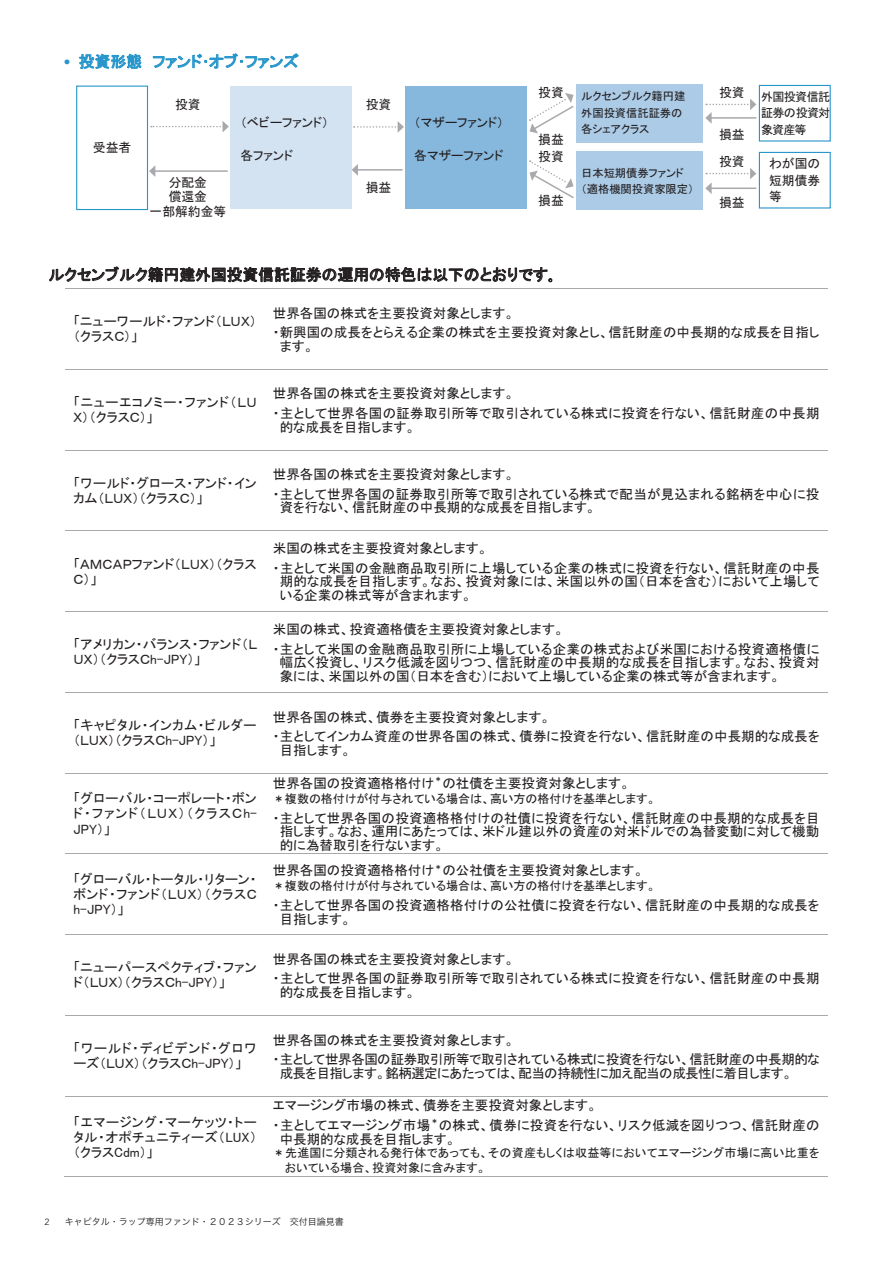
<style>
.page{position:relative;width:893px;height:1263px;background:#fff}
.page>*{position:absolute;margin:0;border:0;box-sizing:border-box;transform-origin:0 0}
.t1{font:15.9px "MS P Gothic";color:#231f20}
.t2{font:15.9px "MS P Gothic";color:#2796cb}
.t3{font:13.5px/15px "MS P Gothic";letter-spacing:.005em;color:#231f20}
.t4{font:13.5px/15px "MS P Gothic";letter-spacing:.025em;color:#231f20}
.t5{font:13.5px/19.6px "MS P Gothic";letter-spacing:-.02em;color:#231f20}
.t6{font:13.5px "MS P Gothic";letter-spacing:-.04em;color:#231f20}
.t7{font:13.5px/15px "MS P Gothic";letter-spacing:.04em;color:#231f20}
.t8{font:13.5px/15px "MS P Gothic";letter-spacing:.05em;color:#231f20}
.t9{font:12.75px/14.9px "MS P Gothic";color:#231f20}
.t10{font:12px/16.5px "MS P Gothic";color:#231f20}
.t11{font:11.4px/16.5px "MS P Gothic";letter-spacing:-.005em;color:#231f20}
.t12{font:9px "Hira Kaku Pro N W3";color:#231f20}
.t13{font:9px "Avenir Next LT Com";color:#231f20}
</style>
<div class="page">
<svg style="left:79px;top:54px;width:63px;height:15px"></svg>
<svg style="left:153px;top:53px;width:146px;height:16px"></svg>
<svg style="left:49px;top:266px;width:503px;height:17px"></svg>
<hr style="left:65px;top:288px;width:201px;height:1px;background:#a8a9ad">
<hr style="left:266px;top:288px;width:562px;height:1px;background:#a8a9ad">
<hr style="left:65px;top:369px;width:201px;height:1px;background:#a8a9ad">
<hr style="left:266px;top:369px;width:562px;height:1px;background:#a8a9ad">
<hr style="left:65px;top:450px;width:201px;height:1px;background:#a8a9ad">
<hr style="left:266px;top:450px;width:562px;height:1px;background:#a8a9ad">
<hr style="left:65px;top:530px;width:201px;height:1px;background:#a8a9ad">
<hr style="left:266px;top:530px;width:562px;height:1px;background:#a8a9ad">
<hr style="left:65px;top:611px;width:201px;height:1px;background:#a8a9ad">
<hr style="left:266px;top:611px;width:562px;height:1px;background:#a8a9ad">
<hr style="left:65px;top:692px;width:201px;height:1px;background:#a8a9ad">
<hr style="left:266px;top:692px;width:562px;height:1px;background:#a8a9ad">
<hr style="left:65px;top:773px;width:201px;height:1px;background:#a8a9ad">
<hr style="left:266px;top:773px;width:562px;height:1px;background:#a8a9ad">
<hr style="left:65px;top:853px;width:201px;height:1px;background:#a8a9ad">
<hr style="left:266px;top:853px;width:562px;height:1px;background:#a8a9ad">
<hr style="left:65px;top:934px;width:201px;height:1px;background:#a8a9ad">
<hr style="left:266px;top:934px;width:562px;height:1px;background:#a8a9ad">
<hr style="left:65px;top:1015px;width:201px;height:1px;background:#a8a9ad">
<hr style="left:266px;top:1015px;width:562px;height:1px;background:#a8a9ad">
<hr style="left:65px;top:1096px;width:201px;height:1px;background:#a8a9ad">
<hr style="left:266px;top:1096px;width:562px;height:1px;background:#a8a9ad">
<hr style="left:64px;top:1176px;width:201px;height:1px;background:#a8a9ad">
<hr style="left:264px;top:1176px;width:564px;height:1px;background:#a8a9ad">
<div style="left:76px;top:86px;width:72px;height:124px;border:1px solid #2796cb"></div>
<div style="left:759px;top:85px;width:72px;height:57px;border:1px solid #2796cb"></div>
<div style="left:230px;top:86px;width:122px;height:123px;background:#d3e3f2"></div>
<div style="left:405px;top:86px;width:121px;height:123px;background:#86b7dd"></div>
<div style="left:576px;top:152px;width:127px;height:58px;background:#accbe7"></div>
<div style="left:576px;top:84px;width:127px;height:59px;background:#accbe7"></div>
<svg style="left:530px;top:93px;width:44px;height:40px"></svg>
<svg style="left:151px;top:121px;width:78px;height:11px"></svg>
<hr style="left:155px;top:170px;width:73px;height:2px;background:#a8a9ad">
<svg style="left:149px;top:166px;width:6px;height:11px"></svg>
<hr style="left:357px;top:169px;width:46px;height:2px;background:#a8a9ad">
<svg style="left:352px;top:164px;width:6px;height:12px"></svg>
<svg style="left:354px;top:121px;width:50px;height:12px"></svg>
<svg style="left:529px;top:160px;width:45px;height:38px"></svg>
<svg style="left:705px;top:99px;width:51px;height:25px"></svg>
<svg style="left:705px;top:168px;width:51px;height:26px"></svg>
<div style="left:759px;top:152px;width:72px;height:57px;border:1px solid #2796cb"></div>
<p class="t2" style="left:64px;top:53px;width:236px"><sup>●</sup> 投資形態 ファンド･オブ･ファンズ</p>
<p class="t9" style="left:93px;top:140px;width:40px">受益者</p>
<p class="t9" style="left:175px;top:97px;width:27px">投資</p>
<p class="t9" style="left:150px;top:174px;width:78px;text-align:center">分配金<br>償還金<br>一部解約金等</p>
<p class="t9" style="left:240px;top:115px;width:90px">（ベビーファンド）</p>
<p class="t9" style="left:240px;top:148px;width:54px">各ファンド</p>
<p class="t9" style="left:366px;top:97px;width:27px">投資</p>
<p class="t9" style="left:366px;top:179px;width:27px">損益</p>
<p class="t9" style="left:414px;top:115px;width:91px">（マザーファンド）</p>
<p class="t9" style="left:414px;top:148px;width:91px">各マザーファンド</p>
<p class="t9" style="left:538px;top:84px;width:27px">投資</p>
<p class="t9" style="left:538px;top:131px;width:27px;line-height:17.2px">損益投資</p>
<p class="t9" style="left:538px;top:193px;width:27px">損益</p>
<p class="t11" style="left:581px;top:88px;width:106px">ルクセンブルク籍円建外国投資信託証券の各シェアクラス</p>
<p class="t11" style="left:581px;top:165px;width:114px">日本短期債券ファンド<br>（適格機関投資家限定）</p>
<p class="t9" style="left:719px;top:84px;width:27px">投資</p>
<p class="t9" style="left:719px;top:121px;width:27px;line-height:26.8px">損益投資</p>
<p class="t9" style="left:719px;top:195px;width:27px">損益</p>
<p class="t10" style="left:761px;top:88px;width:70px;text-align:justify">外国投資信託証券の投資対象資産等</p>
<p class="t9" style="left:769px;top:155px;width:53px;line-height:16.5px;text-align:justify">わが国の短期債券等</p>
<p class="t1" style="left:48px;top:267px;width:508px">ルクセンブルク籍円建外国投資信託証券の運用の特色は以下のとおりです｡</p>
<p class="t3" style="left:73px;top:314px;width:185px">「ニューワールド・ファンド（ＬＵＸ）（クラスＣ）」</p>
<p class="t3" style="left:273px;top:303px;width:548px;line-height:19.6px">世界各国の株式を主要投資対象とします。<br>・新興国の成長をとらえる企業の株式を主要投資対象とし、信託財産の中長期的な成長を目指し</p>
<p class="t3" style="left:280px;top:338px;width:36px">ます。</p>
<p class="t8" style="left:73px;top:395px;width:185px">「ニューエコノミー・ファンド（ＬＵ<br>Ｘ）（クラスＣ）」</p>
<p class="t3" style="left:273px;top:384px;width:548px;line-height:19.6px">世界各国の株式を主要投資対象とします。<br>・主として世界各国の証券取引所等で取引されている株式に投資を行ない、信託財産の中長期</p>
<p class="t3" style="left:280px;top:419px;width:137px">的な成長を目指します。</p>
<p class="t3" style="left:73px;top:475px;width:185px">「ワールド・グロース・アンド・インカム（ＬＵＸ）（クラスＣ）」</p>
<p class="t3" style="left:273px;top:464px;width:548px;line-height:19.8px">世界各国の株式を主要投資対象とします。<br>・主として世界各国の証券取引所等で取引されている株式で配当が見込まれる銘柄を中心に投</p>
<p class="t3" style="left:280px;top:500px;width:318px">資を行ない、信託財産の中長期的な成長を目指します。</p>
<p class="t3" style="left:73px;top:556px;width:185px">「ＡＭＣＡＰファンド（ＬＵＸ）（クラス<br>Ｃ）」</p>
<p class="t3" style="left:73px;top:637px;width:185px">「アメリカン・バランス・ファンド（Ｌ<br>ＵＸ）（クラスＣh-JPY）」</p>
<p class="t3" style="left:273px;top:538px;width:548px;line-height:19.6px">米国の株式を主要投資対象とします。<br>・主として米国の金融商品取引所に上場している企業の株式に投資を行ない、信託財産の中長</p>
<p class="t3" style="left:280px;top:575px;width:541px;line-height:13.5px">期的な成長を目指します。なお、投資対象には、米国以外の国（日本を含む）において上場している企業の株式等が含まれます。</p>
<p class="t3" style="left:273px;top:619px;width:548px;line-height:19.8px">米国の株式、投資適格債を主要投資対象とします。<br>・主として米国の金融商品取引所に上場している企業の株式および米国における投資適格債に</p>
<p class="t3" style="left:280px;top:655px;width:541px;line-height:13.5px">幅広く投資し、リスク低減を図りつつ、信託財産の中長期的な成長を目指します。なお、投資対象には、米国以外の国（日本を含む）において上場している企業の株式等が含まれます。</p>
<p class="t4" style="left:73px;top:718px;width:185px">「キャピタル・インカム・ビルダー（ＬＵＸ）（クラスＣh-JPY）」</p>
<p class="t3" style="left:273px;top:707px;width:548px;line-height:19.6px">世界各国の株式、債券を主要投資対象とします。<br>・主としてインカム資産の世界各国の株式、債券に投資を行ない、信託財産の中長期的な成長を</p>
<p class="t3" style="left:280px;top:742px;width:73px">目指します。</p>
<p class="t3" style="left:73px;top:791px;width:185px;text-align:justify">「グローバル・コーポレート・ボンド・ファンド（ＬＵＸ）（クラスＣh-JPY）」</p>
<p class="t3" style="left:273px;top:775px;width:359px">世界各国の投資適格格付け<sup>＊</sup>の社債を主要投資対象とします。</p>
<p class="t10" style="left:273px;top:790px;width:384px">＊複数の格付けが付与されている場合は、高い方の格付けを基準とします。</p>
<p class="t3" style="left:280px;top:811px;width:541px;line-height:13.5px;text-align:justify;text-indent:-7px">・主として世界各国の投資適格格付けの社債に投資を行ない、信託財産の中長期的な成長を目指します。なお、運用にあたっては、米ドル建以外の資産の対米ドルでの為替変動に対して機動的に為替取引を行ないます。</p>
<p class="t3" style="left:73px;top:872px;width:185px;text-align:justify">「グローバル・トータル・リターン・ボンド・ファンド（ＬＵＸ）（クラスＣh-JPY）」</p>
<p class="t3" style="left:273px;top:863px;width:372px">世界各国の投資適格格付け<sup>＊</sup>の公社債を主要投資対象とします。</p>
<p class="t10" style="left:273px;top:878px;width:384px">＊複数の格付けが付与されている場合は、高い方の格付けを基準とします。</p>
<p class="t3" style="left:280px;top:898px;width:541px;line-height:13.5px;text-indent:-7px">・主として世界各国の投資適格格付けの公社債に投資を行ない、信託財産の中長期的な成長を目指します。</p>
<p class="t4" style="left:73px;top:960px;width:185px">「ニューパースペクティブ・ファンド（ＬＵＸ）（クラスＣh-JPY）」</p>
<p class="t3" style="left:273px;top:949px;width:548px;line-height:19.6px">世界各国の株式を主要投資対象とします。<br>・主として世界各国の証券取引所等で取引されている株式に投資を行ない、信託財産の中長期</p>
<p class="t3" style="left:280px;top:984px;width:137px">的な成長を目指します。</p>
<p class="t7" style="left:73px;top:1041px;width:185px">「ワールド・ディビデンド・グロワーズ（ＬＵＸ）（クラスＣh-JPY）」</p>
<p class="t5" style="left:273px;top:1030px;width:548px">世界各国の株式を主要投資対象とします。<br>・主として世界各国の証券取引所等で取引されている株式に投資を行ない、信託財産の中長期的な</p>
<p class="t6" style="left:280px;top:1066px;width:514px">成長を目指します。銘柄選定にあたっては、配当の持続性に加え配当の成長性に着目します。</p>
<p class="t3" style="left:73px;top:1114px;width:185px;text-align:justify">「エマージング・マーケッツ・トータル・オポチュニティーズ（LUX）（クラスCdm）」</p>
<p class="t3" style="left:273px;top:1096px;width:548px;line-height:19.6px">エマージング市場の株式、債券を主要投資対象とします。<br>・主としてエマージング市場<sup>＊</sup>の株式、債券に投資を行ない、リスク低減を図りつつ、信託財産の</p>
<p class="t3" style="left:280px;top:1131px;width:178px">中長期的な成長を目指します。</p>
<p class="t10" style="left:285px;top:1145px;width:536px;line-height:15.1px;text-indent:-12px">＊先進国に分類される発行体であっても、その資産もしくは収益等においてエマージング市場に高い比重をおいている場合、投資対象に含みます。</p>
<p class="t13" style="left:45px;top:1217px;width:7px">2</p>
<p class="t12" style="left:65px;top:1214px;width:281px">キャピタル・ラップ専用ファンド・２０２３シリーズ　交付目論見書</p>
</div>
